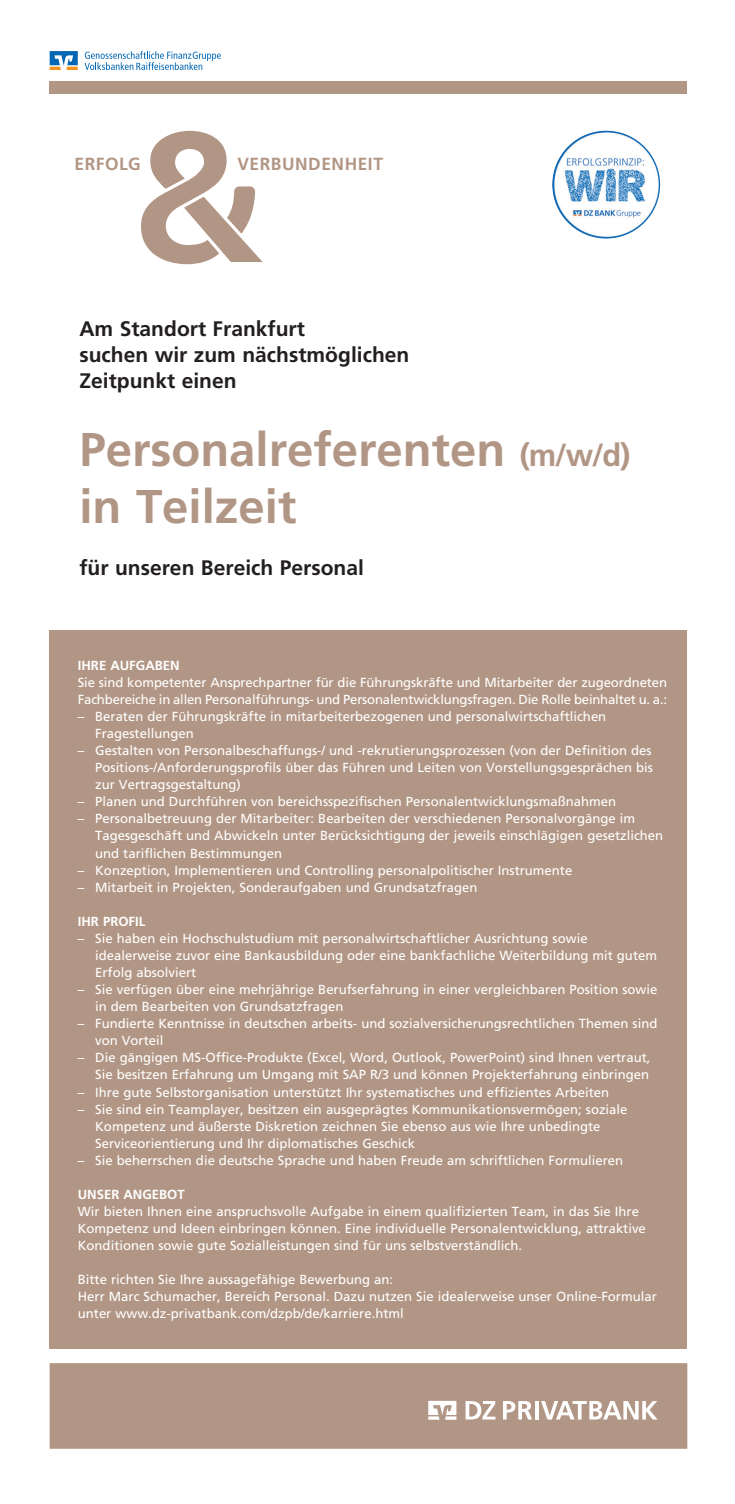
<style>
.page{position:relative;width:735px;height:1504px;background:#fff}
.page>*{position:absolute;margin:0;border:0;box-sizing:border-box;transform-origin:0 0}
.t1{font:700 47.25px/56.7px "Frutiger LT";color:#b29685}
.t2{font:700 21px/26.2px "Frutiger LT";color:#231f20}
.t3{font:700 17.5px "Frutiger DZPB";letter-spacing:.03em;color:#b29685}
.t4{font:13.12px/17.2px "Frutiger LT";color:#fff}
.t5{font:700 13.12px "Frutiger LT";color:#fff}
.s1{font-size:31.5px}
</style>
<div class="page">
<div style="left:50px;top:630px;width:637px;height:717px;background:#b29685"></div>
<div style="left:50px;top:1363px;width:637px;height:85px;background:#b29685"></div>
<svg style="left:465px;top:1400px;width:30px;height:19px"></svg>
<svg style="left:502px;top:1400px;width:30px;height:19px"></svg>
<svg style="left:534px;top:1400px;width:4px;height:19px"></svg>
<svg style="left:540px;top:1400px;width:117px;height:19px"></svg>
<svg style="left:428px;top:1400px;width:28px;height:19px"></svg>
<svg style="left:84px;top:51px;width:137px;height:19px"></svg>
<svg style="left:50px;top:51px;width:28px;height:19px"></svg>
<div style="left:50px;top:82px;width:637px;height:12px;background:#b29685"></div>
<svg style="left:141px;top:131px;width:121px;height:133px"></svg>
<img style="left:579px;top:131px;width:25px;height:7px">
<h3 class="t3" style="left:74px;top:154px;width:68px">ERFOLG</h3>
<h3 class="t3" style="left:237px;top:154px;width:147px">VERBUNDENHEIT</h3>
<h2 class="t2" style="left:79px;top:315px;width:331px">Am Standort Frankfurt<br>suchen wir zum nächstmöglichen<br>Zeitpunkt einen</h2>
<h1 class="t1" style="left:79px;top:421px;width:552px">Personalreferenten <span class="s1">(m/w/d) </span>in Teilzeit</h1>
<h2 class="t2" style="left:79px;top:555px;width:286px">für unseren Bereich Personal</h2>
<p class="t5" style="left:78px;top:657px;width:103px">IHRE AUFGABEN</p>
<p class="t4" style="left:78px;top:673px;width:590px">Sie sind kompetenter Ansprechpartner für die Führungskräfte und Mitarbeiter der zugeordneten<br>Fachbereiche in allen Personalführungs- und Personalentwicklungsfragen. Die Rolle beinhaltet u. a.:</p>
<p class="t4" style="left:95px;top:707px;width:512px;text-indent:-17px">– Beraten der Führungskräfte in mitarbeiterbezogenen und personalwirtschaftlichen<br>Fragestellungen</p>
<p class="t4" style="left:95px;top:742px;width:559px;text-align:justify;text-indent:-17px">– Gestalten von Personalbeschaffungs-/ und -rekrutierungsprozessen (von der Definition des Positions-/Anforderungsprofils über das Führen und Leiten von Vorstellungsgesprächen bis zur Vertragsgestaltung)</p>
<p class="t4" style="left:78px;top:793px;width:539px">– Planen und Durchführen von bereichsspezifischen Personalentwicklungsmaßnahmen</p>
<p class="t4" style="left:95px;top:810px;width:569px;text-indent:-17px">– Personalbetreuung der Mitarbeiter: Bearbeiten der verschiedenen Personalvorgänge im<br>Tagesgeschäft und Abwickeln unter Berücksichtigung der jeweils einschlägigen gesetzlichen und tariflichen Bestimmungen</p>
<p class="t4" style="left:78px;top:861px;width:495px">– Konzeption, Implementieren und Controlling personalpolitischer Instrumente</p>
<p class="t4" style="left:78px;top:878px;width:401px">– Mitarbeit in Projekten, Sonderaufgaben und Grundsatzfragen</p>
<p class="t5" style="left:78px;top:913px;width:69px">IHR PROFIL</p>
<p class="t4" style="left:95px;top:929px;width:563px;text-indent:-17px">– Sie haben ein Hochschulstudium mit personalwirtschaftlicher Ausrichtung sowie idealerweise zuvor eine Bankausbildung oder eine bankfachliche Weiterbildung mit gutem<br>Erfolg absolviert</p>
<p class="t4" style="left:95px;top:980px;width:563px;text-indent:-17px">– Sie verfügen über eine mehrjährige Berufserfahrung in einer vergleichbaren Position sowie in dem Bearbeiten von Grundsatzfragen</p>
<p class="t4" style="left:95px;top:1015px;width:563px;text-indent:-17px">– Fundierte Kenntnisse in deutschen arbeits- und sozialversicherungsrechtlichen Themen sind von Vorteil</p>
<p class="t4" style="left:78px;top:1049px;width:574px;text-align:right">– Die gängigen MS-Office-Produkte (Excel, Word, Outlook, PowerPoint) sind Ihnen vertraut,<br>Sie besitzen Erfahrung um Umgang mit SAP R/3 und können Projekterfahrung einbringen</p>
<p class="t4" style="left:78px;top:1083px;width:532px">– Ihre gute Selbstorganisation unterstützt Ihr systematisches und effizientes Arbeiten</p>
<p class="t4" style="left:95px;top:1100px;width:533px;text-indent:-17px">– Sie sind ein Teamplayer, besitzen ein ausgeprägtes Kommunikationsvermögen; soziale<br>Kompetenz und äußerste Diskretion zeichnen Sie ebenso aus wie Ihre unbedingte<br>Serviceorientierung und Ihr diplomatisches Geschick</p>
<p class="t4" style="left:78px;top:1151px;width:546px">– Sie beherrschen die deutsche Sprache und haben Freude am schriftlichen Formulieren</p>
<p class="t5" style="left:78px;top:1186px;width:108px">UNSER ANGEBOT</p>
<p class="t4" style="left:78px;top:1202px;width:569px">Wir bieten Ihnen eine anspruchsvolle Aufgabe in einem qualifizierten Team, in das Sie Ihre<br>Kompetenz und Ideen einbringen können. Eine individuelle Personalentwicklung, attraktive<br>Konditionen sowie gute Sozialleistungen sind für uns selbstverständlich.</p>
<p class="t4" style="left:78px;top:1270px;width:580px">Bitte richten Sie Ihre aussagefähige Bewerbung an:<br>Herr Marc Schumacher, Bereich Personal. Dazu nutzen Sie idealerweise unser Online-Formular unter www.dz-privatbank.com/dzpb/de/karriere.html</p>
</div>
